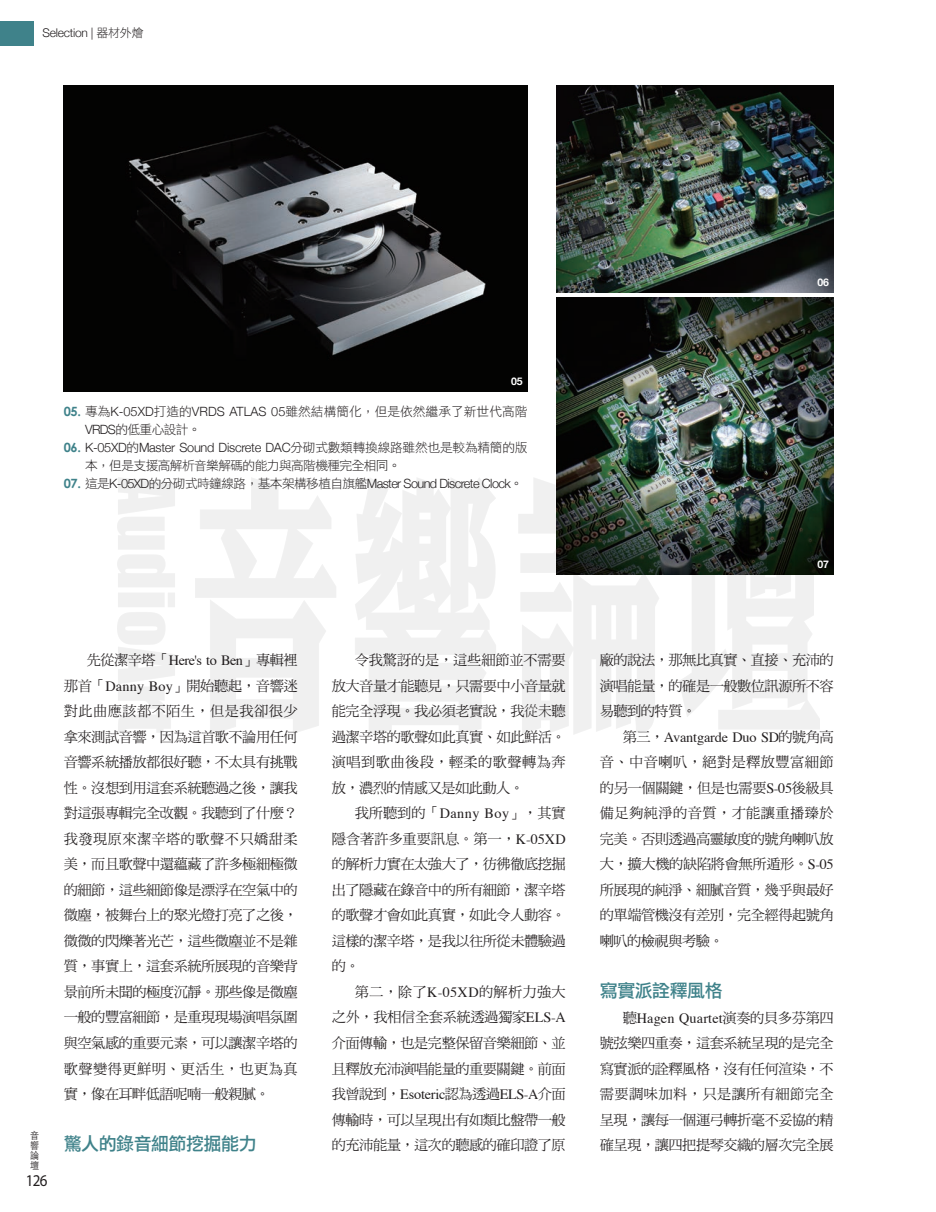
<style>
.page{position:relative;width:936px;height:1212px;background:#fff}
.page>*{position:absolute;margin:0;border:0;box-sizing:border-box;transform-origin:0 0}
.t1{font:18px "DF Li Hei Std W5";letter-spacing:-.03em;color:#3f828a}
.t2{font:16.5px "Myriad Pro";color:#231f20;scale:.91 1}
.t3{font:14.25px/25.5px "DF Ming Std W5";letter-spacing:-.035em;color:#231f20;text-align:justify}
.t4{font:14.25px "Times";letter-spacing:-.01em;color:#231f20}
.t5{font:14.25px "Times";letter-spacing:-.035em;color:#231f20}
.t6{font:14.25px "Times";letter-spacing:.01em;color:#231f20}
.t7{font:12.75px/18px "DF Li Hei Std W3";color:#231f20}
.t8{font:300 12.75px "Helvetica Neue";letter-spacing:-.05em;color:#231f20}
.t9{font:300 12.75px "Helvetica Neue";letter-spacing:-.02em;color:#231f20}
.t10{font:12.75px "DF Li Hei Std W3";letter-spacing:-.05em;color:#231f20}
.t11{font:300 12px "Helvetica Neue";letter-spacing:-.02em;color:#231f20}
.t12{font:700 10.5px "Helvetica Neue";color:#fff}
.t13{font:300 9.9px/10.2px "ST Heiti TC";color:#231f20;text-align:justify;scale:.91 1}
.s1{font-family:"DF Li Hei Std W3";font-weight:400}
.s2{font-family:"Century Gothic";font-weight:700;color:#3f828a}
.s3{font-family:"Helvetica Neue";font-weight:300}
.s4{font-family:"DF Ming Std W5"}
.s5{font-family:"Times"}
.s6{font-family:"Adobe Ming Std";font-weight:300}
</style>
<div class="page">
<img style="left:64px;top:85px;width:463px;height:307px">
<img style="left:556px;top:85px;width:277px;height:208px">
<img style="left:556px;top:298px;width:277px;height:277px">
<div style="left:0;top:21px;width:33px;height:24px;background:#3f828a"></div>
<img style="left:117px;top:478px;width:702px;height:256px">
<p class="t11" style="left:43px;top:23px;width:103px">Selection | <span class="s1">器材外燴</span></p>
<p class="t12" style="left:817px;top:274px;width:13px">06</p>
<p class="t12" style="left:511px;top:373px;width:13px">05</p>
<p class="t7" style="left:85px;top:402px;width:444px;text-indent:-21px"><span class="s2">05.</span> 專為<span class="s3">K-05XD</span>打造的<span class="s3">VRDS ATLAS 05</span>雖然結構簡化，但是依然繼承了新世代高階<br><span class="s3">VRDS</span>的低重心設計。</p>
<p class="t9" style="left:64px;top:437px;width:465px"><span class="s2">06.</span> K-05XD<span class="s1">的</span>Master Sound Discrete DAC<span class="s1">分砌式數類轉換線路雖然也是較為精簡的版</span></p>
<p class="t10" style="left:85px;top:459px;width:317px">本，但是支援高解析音樂解碼的能力與高階機種完全相同。</p>
<p class="t8" style="left:64px;top:473px;width:460px"><span class="s2">07.</span> <span class="s1">這是</span>K-05XD<span class="s1">的分砌式時鐘線路，基本架構移植自旗艦</span>Master Sound Discrete Clock<span class="s1">。</span></p>
<p class="t13" style="left:30px;top:1129px;width:11px">音響論壇</p>
<p class="t2" style="left:26px;top:1170px;width:25px">126</p>
<p class="t5" style="left:87px;top:647px;width:212px"><span class="s4">先從潔辛塔「</span>Here's to Ben<span class="s4">」專輯裡</span></p>
<p class="t3" style="left:64px;top:673px;width:235px">那首「<span class="s5">Danny Boy</span>」開始聽起，音響迷對此曲應該都不陌生，但是我卻很少拿來測試音響，因為這首歌不論用任何音響系統播放都很好聽，不太具有挑戰性。沒想到用這套系統聽過之後，讓我對這張專輯完全改觀。我聽到了什麼？我發現原來潔辛塔的歌聲不只嬌甜柔美，而且歌聲中還蘊藏了許多極細極微的細節，這些細節像是漂浮在空氣中的微塵，被舞台上的聚光燈打亮了之後，微微的閃爍著光芒，這些微塵並不是雜質，事實上，這套系統所展現的音樂背景前所未聞的極度沉靜。那些像是微塵一般的豐富細節，是重現現場演唱氛圍與空氣感的重要元素，可以讓潔辛塔的歌聲變得更鮮明、更活生，也更為真實，像在耳畔低語呢喃一般親膩。</p>
<p class="t1" style="left:64px;top:1134px;width:194px">驚人的錄音細節挖掘能力</p>
<p class="t3" style="left:332px;top:647px;width:235px;text-indent:23px">令我驚訝的是，這些細節並不需要放大音量才能聽見，只需要中小音量就能完全浮現。我必須老實說，我<span class="s6">從未</span>聽過潔辛塔的歌聲如此真實、如此鮮活。演唱到歌曲後段，輕柔的歌聲轉為奔放，濃烈的情感又是如此動人。</p>
<p class="t3" style="left:332px;top:800px;width:235px;text-indent:23px">我所聽到的「<span class="s5">Danny Boy</span>」，其實隱含著許多重要訊息。第一，<span class="s5">K-05XD</span>的解析力實在太強大了，彷彿徹底挖掘出了隱藏在錄音中的所有細節，潔辛塔的歌聲才會如此真實，如此令人動容。這樣的潔辛塔，是我以往所從未體驗過的。</p>
<p class="t3" style="left:332px;top:979px;width:235px;text-indent:23px">第二，除了<span class="s5">K-05XD</span>的解析力強大之外，我相信全套系統透過獨家<span class="s5">ELS-A</span>介面傳輸，也是完整保留音樂細節、並且釋放充沛演唱能量的重要關鍵。前面</p>
<p class="t4" style="left:332px;top:1081px;width:235px"><span class="s4">我曾說到，</span>Esoteric<span class="s4">認為透過</span>ELS-A<span class="s4">介面</span></p>
<p class="t3" style="left:332px;top:1106px;width:235px">傳輸時，可以呈現出有如類比盤帶一般的充沛能量，這次的聽感的確印證了原</p>
<p class="t12" style="left:817px;top:556px;width:13px">07</p>
<p class="t3" style="left:600px;top:647px;width:235px">廠的說法，那無比真實、直接、充沛的演唱能量，的確是一般數位訊源所不容易聽到的特質。</p>
<p class="t4" style="left:622px;top:724px;width:212px"><span class="s4">第三，</span>Avantgarde Duo SD<span class="s4">的號角高</span></p>
<p class="t3" style="left:600px;top:749px;width:235px">音、中音喇叭，絕對是釋放豐富細節的另一個關鍵，但是也需要<span class="s5">S-05</span>後級具備足夠純淨的音質，才能讓重播臻於完美。否則透過高靈敏度的號角喇叭放大，擴大機的缺陷將會無所遁形。<span class="s5">S-05</span>所展現的純淨、細膩音質，幾乎與最好的單端管機沒有差別，完全經得起號角喇叭的檢視與考驗。</p>
<p class="t1" style="left:600px;top:981px;width:124px">寫實派詮釋風格</p>
<p class="t6" style="left:622px;top:1004px;width:212px"><span class="s4">聽</span>Hagen Quartet<span class="s4">演奏的貝多芬第四</span></p>
<p class="t3" style="left:600px;top:1030px;width:235px">號弦樂四重奏，這套系統呈現的是完全寫實派的詮釋風格，沒有任何渲染，不需要調味加料，只是讓所有細節完全呈現，讓每一個運弓轉折毫不妥協的精確呈現，讓四把提琴交織的層次完全展</p>
</div>
